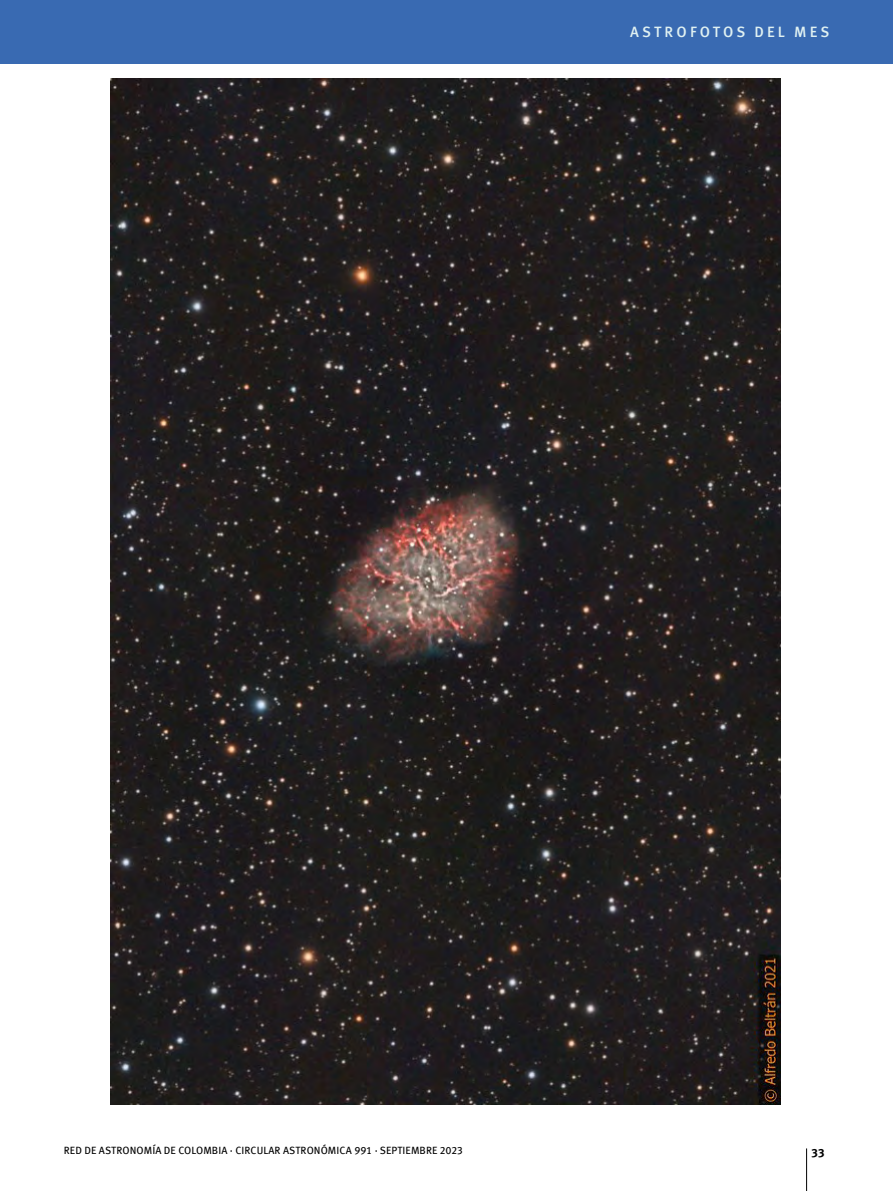
<style>
.page{position:relative;width:893px;height:1191px;background:#fff}
.page>*{position:absolute;margin:0;border:0;box-sizing:border-box;transform-origin:0 0}
.t1{font:500 15px "Meta Pro";letter-spacing:.21em;color:#e0f1f2}
.t2{font:700 12px "Meta Pro";color:#000}
.t3{font:10.5px "Meta Pro";letter-spacing:.01em;color:#000}
</style>
<div class="page">
<hr style="left:806px;top:1148px;width:1px;height:43px;background:#000">
<div style="left:0;top:0;width:893px;height:64px;background:#396ab2"></div>
<img style="left:110px;top:78px;width:671px;height:1026px">
<h1 class="t1" style="left:630px;top:21px;width:201px">ASTROFOTOS DEL MES</h1>
<p class="t3" style="left:64px;top:1142px;width:401px">RED DE ASTRONOMÍA DE COLOMBIA · CIRCULAR ASTRONÓMICA 991 · SEPTIEMBRE 2023</p>
<p class="t2" style="left:811px;top:1143px;width:14px">33</p>
</div>
